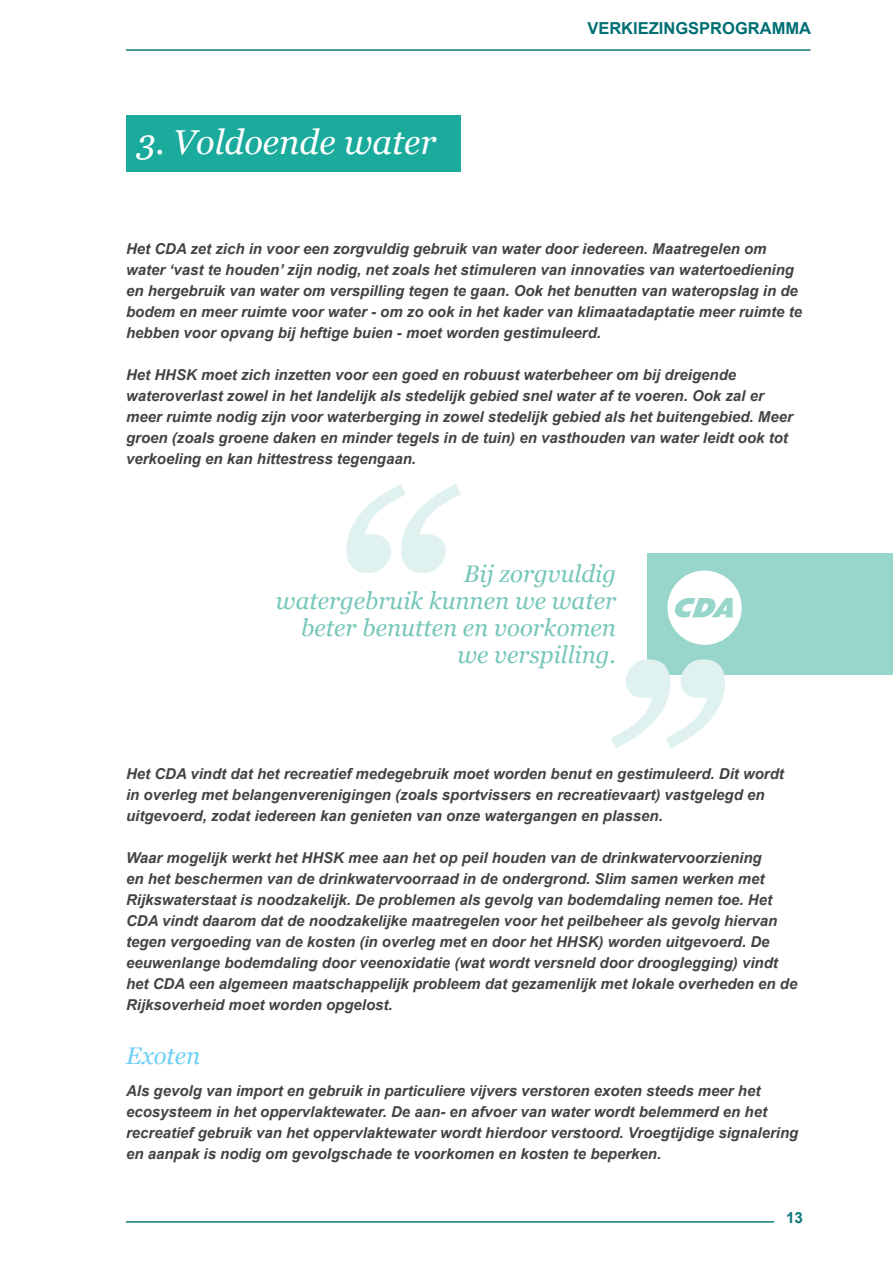
<style>
.page{position:relative;width:893px;height:1263px;background:#fff}
.page>*{position:absolute;margin:0;border:0;box-sizing:border-box;transform-origin:0 0}
.t1{font:italic 34.5px "Georgia";color:#fff}
.t2{font:italic 24px/27px "Georgia";color:#75c7b9;text-align:right}
.t3{font:italic 24px "Georgia";color:#6dd0f7}
.t4{font:700 16.5px "Arial";color:#006f73}
.t5{font:700 15.3px "Arial";color:#0c797c}
.t6{font:italic 700 15px/21px "Arial";color:#444245}
</style>
<div class="page">
<hr style="left:126px;top:49px;width:684px;height:2px;background:#0c797c">
<hr style="left:126px;top:1221px;width:648px;height:2px;background:#0c797c">
<div style="left:126px;top:116px;width:335px;height:56px;background:#1aab9c"></div>
<div style="left:647px;top:554px;width:246px;height:121px;background:#98d5cb"></div>
<svg style="left:667px;top:570px;width:75px;height:75px"></svg>
<svg style="left:346px;top:484px;width:114px;height:89px"></svg>
<svg style="left:611px;top:659px;width:114px;height:89px"></svg>
<h1 class="t1" style="left:136px;top:117px;width:301px">3. Voldoende water</h1>
<p class="t4" style="left:587px;top:17px;width:225px">VERKIEZINGSPROGRAMMA</p>
<p class="t6" style="left:126px;top:239px;width:678px">Het CDA zet zich in voor een zorgvuldig gebruik van water door iedereen. Maatregelen om water ‘vast te houden’ zijn nodig, net zoals het stimuleren van innovaties van watertoediening en hergebruik van water om verspilling tegen te gaan. Ook het benutten van wateropslag in de bodem en meer ruimte voor water - om zo ook in het kader van klimaatadaptatie meer ruimte te hebben voor opvang bij heftige buien - moet worden gestimuleerd.</p>
<p class="t6" style="left:126px;top:365px;width:668px">Het HHSK moet zich inzetten voor een goed en robuust waterbeheer om bij dreigende wateroverlast zowel in het landelijk als stedelijk gebied snel water af te voeren. Ook zal er meer ruimte nodig zijn voor waterberging in zowel stedelijk gebied als het buitengebied. Meer groen (zoals groene daken en minder tegels in de tuin) en vasthouden van water leidt ook tot verkoeling en kan hittestress tegengaan.</p>
<h2 class="t2" style="left:276px;top:559px;width:342px">Bij zorgvuldig<br>watergebruik kunnen we water beter benutten en voorkomen we verspilling.</h2>
<p class="t6" style="left:126px;top:764px;width:659px">Het CDA vindt dat het recreatief medegebruik moet worden benut en gestimuleerd. Dit wordt in overleg met belangenverenigingen (zoals sportvissers en recreatievaart) vastgelegd en uitgevoerd, zodat iedereen kan genieten van onze watergangen en plassen.</p>
<p class="t6" style="left:126px;top:848px;width:673px">Waar mogelijk werkt het HHSK mee aan het op peil houden van de drinkwatervoorziening<br>en het beschermen van de drinkwatervoorraad in de ondergrond. Slim samen werken met Rijkswaterstaat is noodzakelijk. De problemen als gevolg van bodemdaling nemen toe. Het CDA vindt daarom dat de noodzakelijke maatregelen voor het peilbeheer als gevolg hiervan tegen vergoeding van de kosten (in overleg met en door het HHSK) worden uitgevoerd. De eeuwenlange bodemdaling door veenoxidatie (wat wordt versneld door drooglegging) vindt het CDA een algemeen maatschappelijk probleem dat gezamenlijk met lokale overheden en de Rijksoverheid moet worden opgelost.</p>
<h2 class="t3" style="left:126px;top:1038px;width:76px">Exoten</h2>
<p class="t6" style="left:126px;top:1080px;width:674px">Als gevolg van import en gebruik in particuliere vijvers verstoren exoten steeds meer het ecosysteem in het oppervlaktewater. De aan- en afvoer van water wordt belemmerd en het recreatief gebruik van het oppervlaktewater wordt hierdoor verstoord. Vroegtijdige signalering en aanpak is nodig om gevolgschade te voorkomen en kosten te beperken.</p>
<p class="t5" style="left:786px;top:1207px;width:19px">13</p>
</div>
